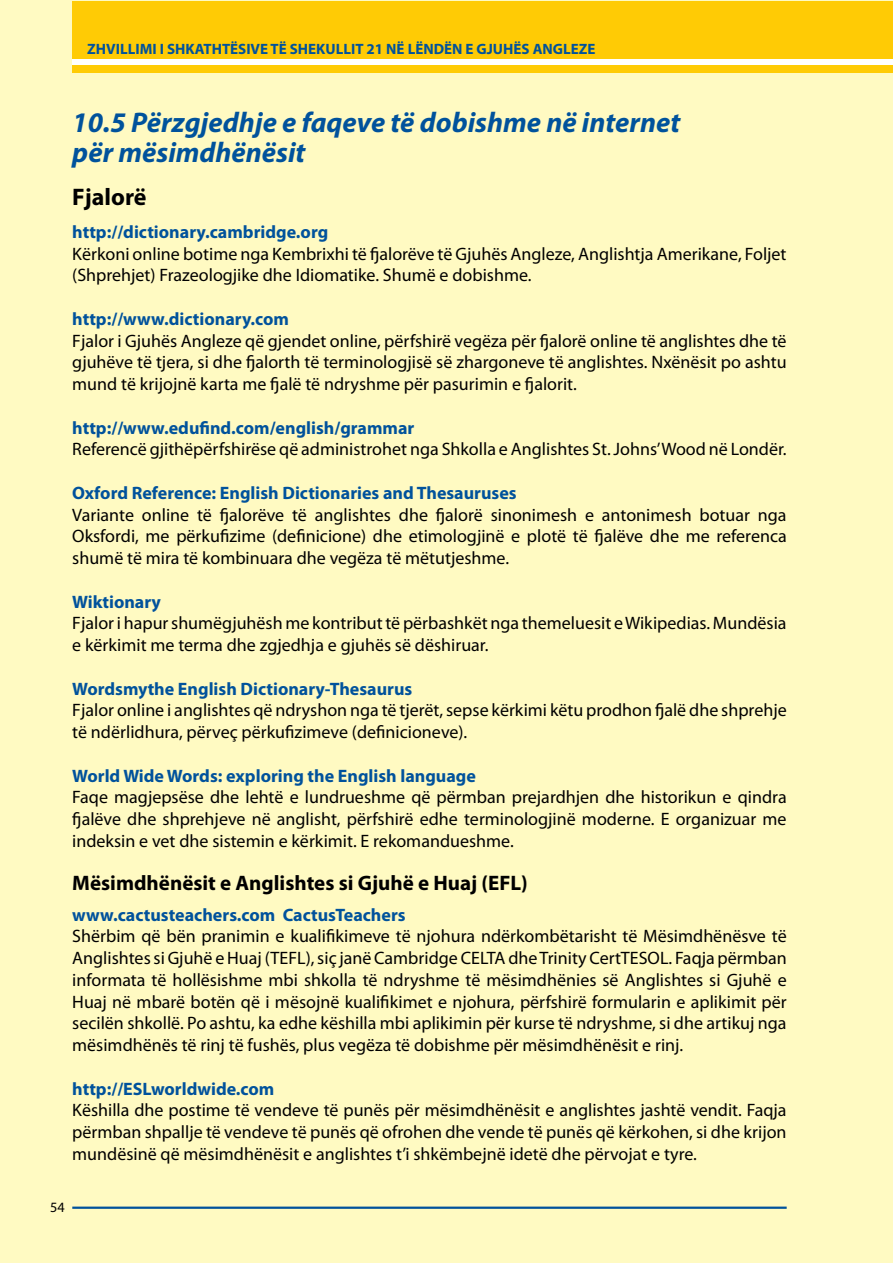
<style>
.page{position:relative;width:893px;height:1263px;background:#fffac2}
.page>*{position:absolute;margin:0;border:0;box-sizing:border-box;transform-origin:0 0}
.t1{font:italic 700 28.5px/30px "Myriad Pro";color:#00529c}
.t2{font:700 24px "Myriad Pro";color:#000}
.t3{font:700 21px "Myriad Pro";color:#000}
.t4{font:18px/21.8px "Myriad Pro";color:#000;text-align:justify}
.t5{font:700 18px "Myriad Pro";color:#00529c}
.t6{font:700 15px "Myriad Pro";color:#00529c}
.t7{font:14.25px "Myriad Pro";color:#000}
</style>
<div class="page">
<hr style="left:72px;top:1206px;width:715px;height:3px;background:#00529c">
<div style="left:73px;top:1px;width:820px;height:71px;background:#ffcb05"></div>
<div style="left:72px;top:60px;width:821px;height:5px;background:#fff"></div>
<p class="t6" style="left:87px;top:39px;width:510px">ZHVILLIMI I SHKATHTËSIVE TË SHEKULLIT 21 NË LËNDËN E GJUHËS ANGLEZE</p>
<h1 class="t1" style="left:72px;top:106px;width:610px">10.5 Përzgjedhje e faqeve të dobishme në internet për mësimdhënësit</h1>
<h2 class="t2" style="left:72px;top:182px;width:76px">Fjalorë</h2>
<p class="t5" style="left:72px;top:220px;width:257px">http://dictionary.cambridge.org</p>
<p class="t4" style="left:72px;top:242px;width:716px">Kërkoni online botime nga Kembrixhi të fjalorëve të Gjuhës Angleze, Anglishtja Amerikane, Foljet (Shprehjet) Frazeologjike dhe Idiomatike. Shumë e dobishme.</p>
<p class="t5" style="left:72px;top:307px;width:218px">http://www.dictionary.com</p>
<p class="t4" style="left:72px;top:329px;width:716px">Fjalor i Gjuhës Angleze që gjendet online, përfshirë vegëza për fjalorë online të anglishtes dhe të gjuhëve të tjera, si dhe fjalorth të terminologjisë së zhargoneve të anglishtes. Nxënësit po ashtu mund të krijojnë karta me fjalë të ndryshme për pasurimin e fjalorit.</p>
<p class="t5" style="left:72px;top:416px;width:344px">http://www.edufind.com/english/grammar</p>
<p class="t4" style="left:72px;top:438px;width:716px">Referencë gjithëpërfshirëse që administrohet nga Shkolla e Anglishtes St. Johns’Wood në Londër.</p>
<p class="t5" style="left:72px;top:481px;width:446px">Oxford Reference: English Dictionaries and Thesauruses</p>
<p class="t4" style="left:72px;top:503px;width:716px">Variante online të fjalorëve të anglishtes dhe fjalorë sinonimesh e antonimesh botuar nga Oksfordi, me përkufizime (definicione) dhe etimologjinë e plotë të fjalëve dhe me referenca shumë të mira të kombinuara dhe vegëza të mëtutjeshme.</p>
<p class="t5" style="left:72px;top:590px;width:90px">Wiktionary</p>
<p class="t4" style="left:72px;top:612px;width:716px">Fjalor i hapur shumëgjuhësh me kontribut të përbashkët nga themeluesit e Wikipedias. Mundësia e kërkimit me terma dhe zgjedhja e gjuhës së dëshiruar.</p>
<p class="t5" style="left:72px;top:677px;width:342px">Wordsmythe English Dictionary-Thesaurus</p>
<p class="t4" style="left:72px;top:699px;width:716px">Fjalor online i anglishtes që ndryshon nga të tjerët, sepse kërkimi këtu prodhon fjalë dhe shprehje të ndërlidhura, përveç përkufizimeve (definicioneve).</p>
<p class="t5" style="left:72px;top:764px;width:405px">World Wide Words: exploring the English language</p>
<p class="t4" style="left:72px;top:786px;width:716px">Faqe magjepsëse dhe lehtë e lundrueshme që përmban prejardhjen dhe historikun e qindra fjalëve dhe shprehjeve në anglisht, përfshirë edhe terminologjinë moderne. E organizuar me indeksin e vet dhe sistemin e kërkimit. E rekomandueshme.</p>
<p class="t3" style="left:72px;top:870px;width:457px">Mësimdhënësit e Anglishtes si Gjuhë e Huaj (EFL)</p>
<p class="t5" style="left:72px;top:903px;width:335px">www.cactusteachers.com CactusTeachers</p>
<p class="t4" style="left:72px;top:925px;width:716px">Shërbim që bën pranimin e kualifikimeve të njohura ndërkombëtarisht të Mësimdhënësve të Anglishtes si Gjuhë e Huaj (TEFL), siç janë Cambridge CELTA dhe Trinity CertTESOL. Faqja përmban informata të hollësishme mbi shkolla të ndryshme të mësimdhënies së Anglishtes si Gjuhë e Huaj në mbarë botën që i mësojnë kualifikimet e njohura, përfshirë formularin e aplikimit për secilën shkollë. Po ashtu, ka edhe këshilla mbi aplikimin për kurse të ndryshme, si dhe artikuj nga mësimdhënës të rinj të fushës, plus vegëza të dobishme për mësimdhënësit e rinj.</p>
<p class="t5" style="left:72px;top:1077px;width:204px">http://ESLworldwide.com</p>
<p class="t4" style="left:72px;top:1099px;width:716px">Këshilla dhe postime të vendeve të punës për mësimdhënësit e anglishtes jashtë vendit. Faqja përmban shpallje të vendeve të punës që ofrohen dhe vende të punës që kërkohen, si dhe krijon mundësinë që mësimdhënësit e anglishtes t’i shkëmbejnë idetë dhe përvojat e tyre.</p>
<p class="t7" style="left:50px;top:1199px;width:16px">54</p>
</div>
